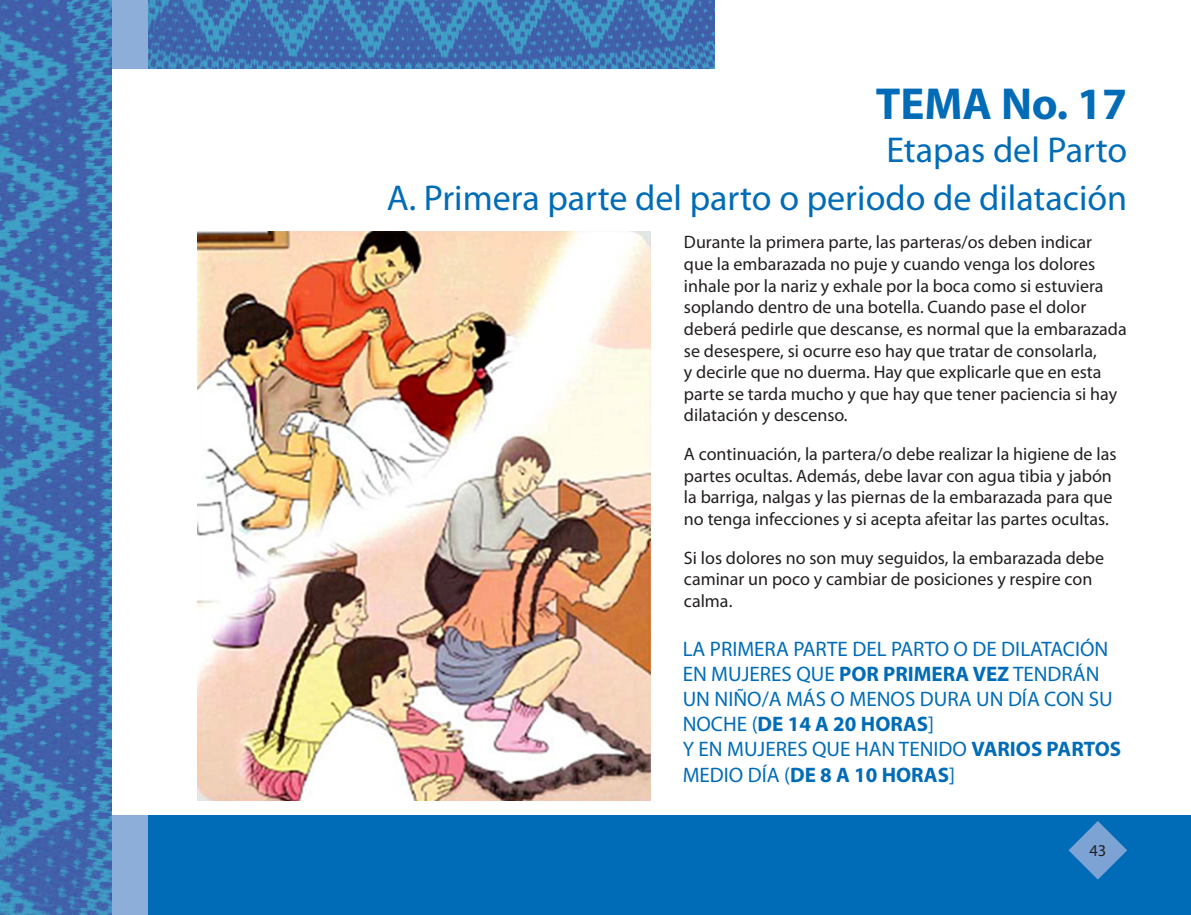
<style>
.page{position:relative;width:1191px;height:915px;background:#fff}
.page>*{position:absolute;margin:0;border:0;box-sizing:border-box;transform-origin:0 0}
.tema{font:700 45px "Myriad Pro";color:#006cb7}
.Paragraph_Style_3{font:36px "Myriad Pro";color:#006cb7}
.t1{font:21px/25.2px "Myriad Pro";color:#006cb7}
.t2{font:18px/21.6px "Myriad Pro";color:#231f20}
.t3{font:16.5px "Myriad Pro";color:#231f20}
.s1{font-weight:700}
</style>
<div class="page">
<img style="left:0;top:0;width:111px;height:914px">
<svg style="left:79px;top:815px;width:70px;height:99px;background:#6794c8"></svg>
<svg style="left:85px;top:0;width:64px;height:68px;background:#6b98ca"></svg>
<img style="left:149px;top:0;width:566px;height:69px">
<div style="left:149px;top:815px;width:1042px;height:99px;background:#006cb7"></div>
<svg style="left:1068px;top:821px;width:59px;height:58px"></svg>
<img style="left:198px;top:231px;width:453px;height:568px">
<p class="tema" style="left:875px;top:74px;width:253px">TEMA No. 17</p>
<p class="Paragraph_Style_3" style="left:886px;top:128px;width:242px">Etapas del Parto</p>
<p class="Paragraph_Style_3" style="left:387px;top:176px;width:742px">A. Primera parte del parto o periodo de dilatación</p>
<p class="t2" style="left:684px;top:231px;width:444px">Durante la primera parte, las parteras/os deben indicar<br>que la embarazada no puje y cuando venga los dolores inhale por la nariz y exhale por la boca como si estuviera soplando dentro de una botella. Cuando pase el dolor deberá pedirle que descanse, es normal que la embarazada se desespere, si ocurre eso hay que tratar de consolarla,<br>y decirle que no duerma. Hay que explicarle que en esta parte se tarda mucho y que hay que tener paciencia si hay dilatación y descenso.</p>
<p class="t2" style="left:684px;top:442px;width:434px">A continuación, la partera/o debe realizar la higiene de las partes ocultas. Además, debe lavar con agua tibia y jabón la barriga, nalgas y las piernas de la embarazada para que no tenga infecciones y si acepta afeitar las partes ocultas.</p>
<p class="t2" style="left:684px;top:546px;width:421px">Si los dolores no son muy seguidos, la embarazada debe caminar un poco y cambiar de posiciones y respire con calma.</p>
<p class="t1" style="left:682px;top:635px;width:431px">LA PRIMERA PARTE DEL PARTO O DE DILATACIÓN EN MUJERES QUE <span class="s1">POR PRIMERA VEZ</span> TENDRÁN UN NIÑO/A MÁS O MENOS DURA UN DÍA CON SU NOCHE (<span class="s1">DE 14 A 20 HORAS</span>]</p>
<p class="t1" style="left:682px;top:736px;width:440px">Y EN MUJERES QUE HAN TENIDO <span class="s1">VARIOS PARTOS<br></span>MEDIO DÍA (<span class="s1">DE 8 A 10 HORAS</span>]</p>
<p class="t3" style="left:1089px;top:840px;width:18px">43</p>
</div>
